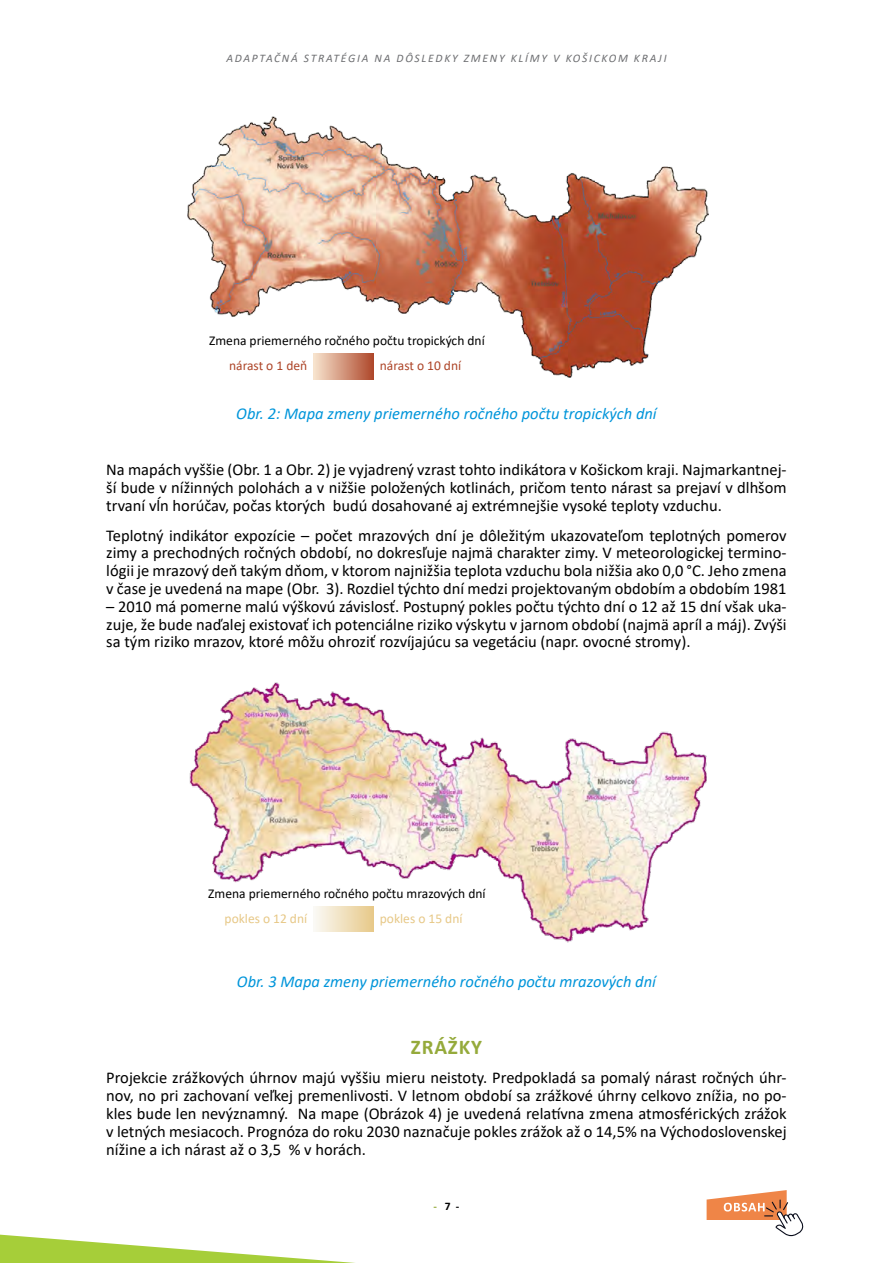
<style>
.page{position:relative;width:893px;height:1263px;background:#fff}
.page>*{position:absolute;margin:0;border:0;box-sizing:border-box;transform-origin:0 0}
.t1{font:700 21px "Calibri";letter-spacing:.04em;color:#95aa3b}
.t2{font:16.5px/17.9px "Calibri";color:#000;text-align:justify}
.t3{font:italic 16.5px "Calibri";color:#0095da}
.t4{font:13.5px "Calibri";color:#000}
.t5{font:13.5px "Calibri";color:#e7c887}
.t6{font:13.5px "Calibri";color:#ad4528}
.t7{font:italic 11.55px "Calibri";letter-spacing:.15em;color:#6d6e71}
.t8{font:700 11.55px "Calibri";color:#000}
.s1{color:#95aa3b}
</style>
<div class="page">
<svg style="left:0;top:1234px;width:355px;height:29px"></svg>
<svg style="left:707px;top:1190px;width:97px;height:46px"></svg>
<img style="left:187px;top:116px;width:522px;height:264px">
<img style="left:189px;top:682px;width:518px;height:261px">
<div style="left:314px;top:354px;width:59px;height:25px;background:linear-gradient(to right,#f7e3cd,#af492d)"></div>
<div style="left:314px;top:906px;width:59px;height:26px;background:linear-gradient(to right,#faf9f5,#e8ca8a)"></div>
<p class="t7" style="left:226px;top:50px;width:442px">ADAPTAČNÁ STRATÉGIA NA DÔSLEDKY ZMENY KLÍMY V KOŠICKOM KRAJI</p>
<p class="t4" style="left:209px;top:331px;width:277px">Zmena priemerného ročného počtu tropických dní</p>
<p class="t6" style="left:229px;top:356px;width:80px">nárast o 1 deň</p>
<p class="t6" style="left:380px;top:356px;width:83px">nárast o 10 dní</p>
<p class="t3" style="left:236px;top:402px;width:422px">Obr. 2: Mapa zmeny priemerného ročného počtu tropických dní</p>
<p class="t2" style="left:106px;top:460px;width:682px">Na mapách vyššie (Obr. 1 a Obr. 2) je vyjadrený vzrast tohto indikátora v Košickom kraji. Najmarkantnej&shy;ší bude v nížinných polohách a v nižšie položených kotlinách, pričom tento nárast sa prejaví v dlhšom trvaní vĺn horúčav, počas ktorých budú dosahované aj extrémnejšie vysoké teploty vzduchu.</p>
<p class="t2" style="left:106px;top:526px;width:682px">Teplotný indikátor expozície – počet mrazových dní je dôležitým ukazovateľom teplotných pomerov zimy a prechodných ročných období, no dokresľuje najmä charakter zimy. V meteorologickej termino&shy;lógii je mrazový deň takým dňom, v ktorom najnižšia teplota vzduchu bola nižšia ako 0,0 °C. Jeho zmena v čase je uvedená na mape (Obr. 3). Rozdiel týchto dní medzi projektovaným obdobím a obdobím 1981</p>
<p class="t2" style="left:106px;top:597px;width:682px">– 2010 má pomerne malú výškovú závislosť. Postupný pokles počtu týchto dní o 12 až 15 dní však uka&shy;zuje, že bude naďalej existovať ich potenciálne riziko výskytu v jarnom období (najmä apríl a máj). Zvýši sa tým riziko mrazov, ktoré môžu ohroziť rozvíjajúcu sa vegetáciu (napr. ovocné stromy).</p>
<p class="t4" style="left:208px;top:884px;width:279px">Zmena priemerného ročného počtu mrazových dní</p>
<p class="t5" style="left:225px;top:909px;width:84px">pokles o 12 dní</p>
<p class="t5" style="left:380px;top:909px;width:84px">pokles o 15 dní</p>
<p class="t3" style="left:237px;top:970px;width:421px">Obr. 3 Mapa zmeny priemerného ročného počtu mrazových dní</p>
<p class="t1" style="left:411px;top:1032px;width:73px">ZRÁŽKY</p>
<p class="t2" style="left:106px;top:1068px;width:682px">Projekcie zrážkových úhrnov majú vyššiu mieru neistoty. Predpokladá sa pomalý nárast ročných úhr&shy;nov, no pri zachovaní veľkej premenlivosti. V letnom období sa zrážkové úhrny celkovo znížia, no po&shy;kles bude len nevýznamný. Na mape (Obrázok 4) je uvedená relatívna zmena atmosférických zrážok v letných mesiacoch. Prognóza do roku 2030 naznačuje pokles zrážok až o 14,5% na Východoslovenskej nížine a ich nárast až o 3,5 % v horách.</p>
<p class="t8" style="left:433px;top:1198px;width:27px"><span class="s1">-</span> 7 -</p>
</div>
